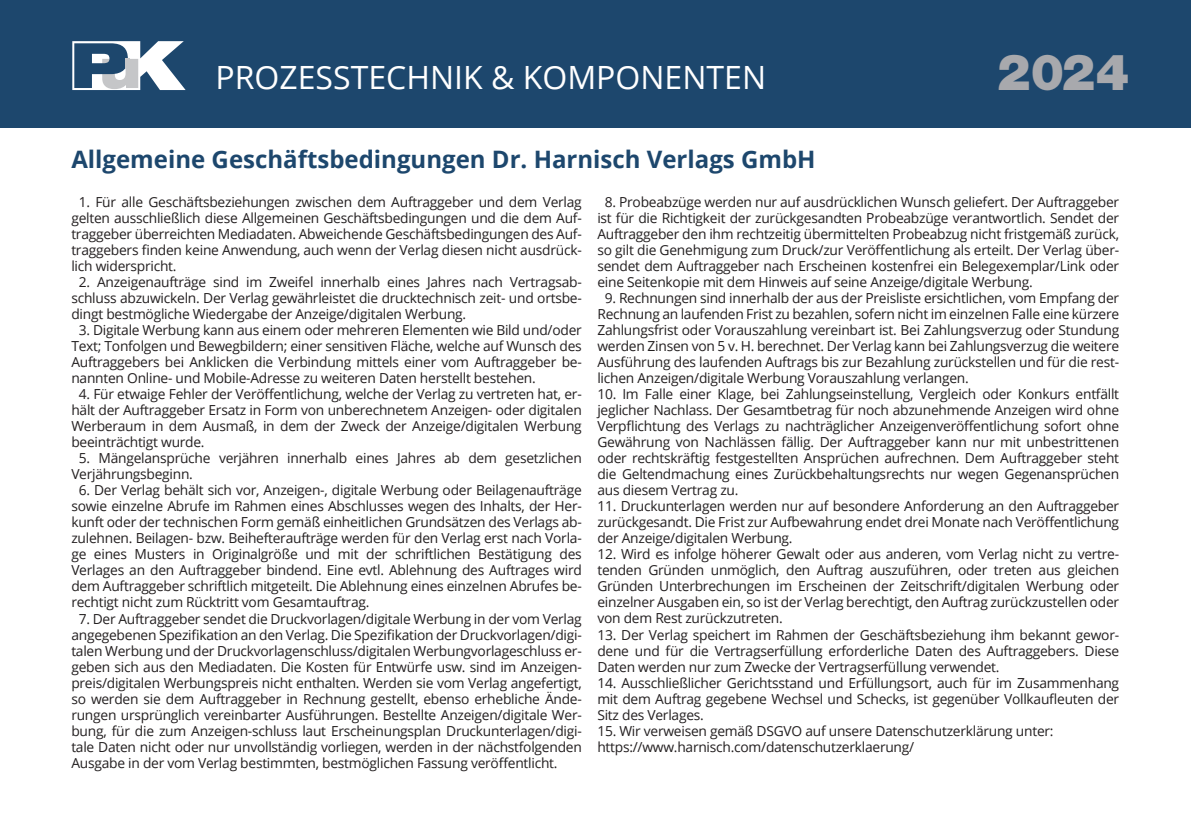
<style>
.page{position:relative;width:1191px;height:840px;background:#fff}
.page>*{position:absolute;margin:0;border:0;box-sizing:border-box;transform-origin:0 0}
.t1{font:900 50px "Helvetica Neue LT Std";color:#a8a9ad}
.t2{font:32px "Open Sans";color:#fff}
.t3{font:700 24px "Open Sans";color:#1d476d}
.t4{font:13.8px/16px "Open Sans";letter-spacing:-.02em;color:#231f20;text-align:justify}
</style>
<div class="page">
<div style="left:0;top:0;width:1191px;height:128px;background:#1d476d"></div>
<svg style="left:72px;top:41px;width:114px;height:49px"></svg>
<h2 class="t2" style="left:215px;top:56px;width:552px">PROZESSTECHNIK &amp; KOMPONENTEN</h2>
<h1 class="t1" style="left:997px;top:42px;width:134px">2024</h1>
<h3 class="t3" style="left:71px;top:142px;width:745px">Allgemeine Geschäftsbedingungen Dr. Harnisch Verlags GmbH</h3>
<p class="t4" style="left:71px;top:193px;width:512px;text-indent:7px">1. Für alle Geschäftsbeziehungen zwischen dem Auftraggeber und dem Verlag gelten ausschließlich diese Allgemeinen Geschäftsbedingungen und die dem Auf&shy;traggeber überreichten Mediadaten. Abweichende Geschäftsbedingungen des Auf&shy;traggebers finden keine Anwendung, auch wenn der Verlag diesen nicht ausdrück&shy;lich widerspricht.</p>
<p class="t4" style="left:71px;top:273px;width:512px;text-indent:7px">2. Anzeigenaufträge sind im Zweifel innerhalb eines Jahres nach Vertragsab&shy;schluss abzuwickeln. Der Verlag gewährleistet die drucktechnisch zeit- und ortsbe&shy;dingt bestmögliche Wiedergabe der Anzeige/digitalen Werbung.</p>
<p class="t4" style="left:71px;top:321px;width:512px;text-indent:7px">3. Digitale Werbung kann aus einem oder mehreren Elementen wie Bild und/oder Text; Tonfolgen und Bewegbildern; einer sensitiven Fläche, welche auf Wunsch des Auftraggebers bei Anklicken die Verbindung mittels einer vom Auftraggeber be&shy;nannten Online- und Mobile-Adresse zu weiteren Daten herstellt bestehen.</p>
<p class="t4" style="left:71px;top:385px;width:512px;text-indent:7px">4. Für etwaige Fehler der Veröffentlichung, welche der Verlag zu vertreten hat, er&shy;hält der Auftraggeber Ersatz in Form von unberechnetem Anzeigen- oder digitalen Werberaum in dem Ausmaß, in dem der Zweck der Anzeige/digitalen Werbung beeinträchtigt wurde.</p>
<p class="t4" style="left:71px;top:449px;width:512px;text-indent:7px">5. Mängelansprüche verjähren innerhalb eines Jahres ab dem gesetzlichen<br>Verjährungsbeginn.</p>
<p class="t4" style="left:71px;top:481px;width:512px;text-indent:7px">6. Der Verlag behält sich vor, Anzeigen-, digitale Werbung oder Beilagenaufträge sowie einzelne Abrufe im Rahmen eines Abschlusses wegen des Inhalts, der Her&shy;kunft oder der technischen Form gemäß einheitlichen Grundsätzen des Verlags ab&shy;zulehnen. Beilagen- bzw. Beihefteraufträge werden für den Verlag erst nach Vorla&shy;ge eines Musters in Originalgröße und mit der schriftlichen Bestätigung des Verlages an den Auftraggeber bindend. Eine evtl. Ablehnung des Auftrages wird dem Auftraggeber schriftlich mitgeteilt. Die Ablehnung eines einzelnen Abrufes be&shy;rechtigt nicht zum Rücktritt vom Gesamtauftrag.</p>
<p class="t4" style="left:71px;top:609px;width:512px;text-indent:7px">7. Der Auftraggeber sendet die Druckvorlagen/digitale Werbung in der vom Verlag angegebenen Spezifikation an den Verlag. Die Spezifikation der Druckvorlagen/digi&shy;talen Werbung und der Druckvorlagenschluss/digitalen Werbungvorlageschluss er&shy;geben sich aus den Mediadaten. Die Kosten für Entwürfe usw. sind im Anzeigen&shy;preis/digitalen Werbungspreis nicht enthalten. Werden sie vom Verlag angefertigt, so werden sie dem Auftraggeber in Rechnung gestellt, ebenso erhebliche Ände&shy;rungen ursprünglich vereinbarter Ausführungen. Bestellte Anzeigen/digitale Wer&shy;bung, für die zum Anzeigen-schluss laut Erscheinungsplan Druckunterlagen/digi&shy;tale Daten nicht oder nur unvollständig vorliegen, werden in der nächstfolgenden Ausgabe in der vom Verlag bestimmten, bestmöglichen Fassung veröffentlicht.</p>
<p class="t4" style="left:597px;top:193px;width:523px;text-indent:7px">8. Probeabzüge werden nur auf ausdrücklichen Wunsch geliefert. Der Auftraggeber ist für die Richtigkeit der zurückgesandten Probeabzüge verantwortlich. Sendet der Auftraggeber den ihm rechtzeitig übermittelten Probeabzug nicht fristgemäß zurück, so gilt die Genehmigung zum Druck/zur Veröffentlichung als erteilt. Der Verlag über&shy;sendet dem Auftraggeber nach Erscheinen kostenfrei ein Belegexemplar/Link oder eine Seitenkopie mit dem Hinweis auf seine Anzeige/digitale Werbung.</p>
<p class="t4" style="left:597px;top:289px;width:523px;text-indent:7px">9. Rechnungen sind innerhalb der aus der Preisliste ersichtlichen, vom Empfang der Rechnung an laufenden Frist zu bezahlen, sofern nicht im einzelnen Falle eine kürzere Zahlungsfrist oder Vorauszahlung vereinbart ist. Bei Zahlungsverzug oder Stundung werden Zinsen von 5 v. H. berechnet. Der Verlag kann bei Zahlungsverzug die weitere Ausführung des laufenden Auftrags bis zur Bezahlung zurückstellen und für die rest&shy;lichen Anzeigen/digitale Werbung Vorauszahlung verlangen.</p>
<p class="t4" style="left:597px;top:385px;width:523px">10. Im Falle einer Klage, bei Zahlungseinstellung, Vergleich oder Konkurs entfällt jeglicher Nachlass. Der Gesamtbetrag für noch abzunehmende Anzeigen wird ohne Verpflichtung des Verlags zu nachträglicher Anzeigenveröffentlichung sofort ohne Gewährung von Nachlässen fällig. Der Auftraggeber kann nur mit unbestrittenen oder rechtskräftig festgestellten Ansprüchen aufrechnen. Dem Auftraggeber steht die Geltendmachung eines Zurückbehaltungsrechts nur wegen Gegenansprüchen aus diesem Vertrag zu.</p>
<p class="t4" style="left:597px;top:497px;width:523px">11. Druckunterlagen werden nur auf besondere Anforderung an den Auftraggeber zurückgesandt. Die Frist zur Aufbewahrung endet drei Monate nach Veröffentlichung der Anzeige/digitalen Werbung.</p>
<p class="t4" style="left:597px;top:545px;width:523px">12. Wird es infolge höherer Gewalt oder aus anderen, vom Verlag nicht zu vertre&shy;tenden Gründen unmöglich, den Auftrag auszuführen, oder treten aus gleichen Gründen Unterbrechungen im Erscheinen der Zeitschrift/digitalen Werbung oder einzelner Ausgaben ein, so ist der Verlag berechtigt, den Auftrag zurückzustellen oder von dem Rest zurückzutreten.</p>
<p class="t4" style="left:597px;top:625px;width:523px">13. Der Verlag speichert im Rahmen der Geschäftsbeziehung ihm bekannt gewor&shy;dene und für die Vertragserfüllung erforderliche Daten des Auftraggebers. Diese Daten werden nur zum Zwecke der Vertragserfüllung verwendet.</p>
<p class="t4" style="left:597px;top:673px;width:523px">14. Ausschließlicher Gerichtsstand und Erfüllungsort, auch für im Zusammenhang mit dem Auftrag gegebene Wechsel und Schecks, ist gegenüber Vollkaufleuten der Sitz des Verlages.</p>
<p class="t4" style="left:597px;top:721px;width:458px">15. Wir verweisen gemäß DSGVO auf unsere Datenschutzerklärung unter: https://www.harnisch.com/datenschutzerklaerung/</p>
</div>
